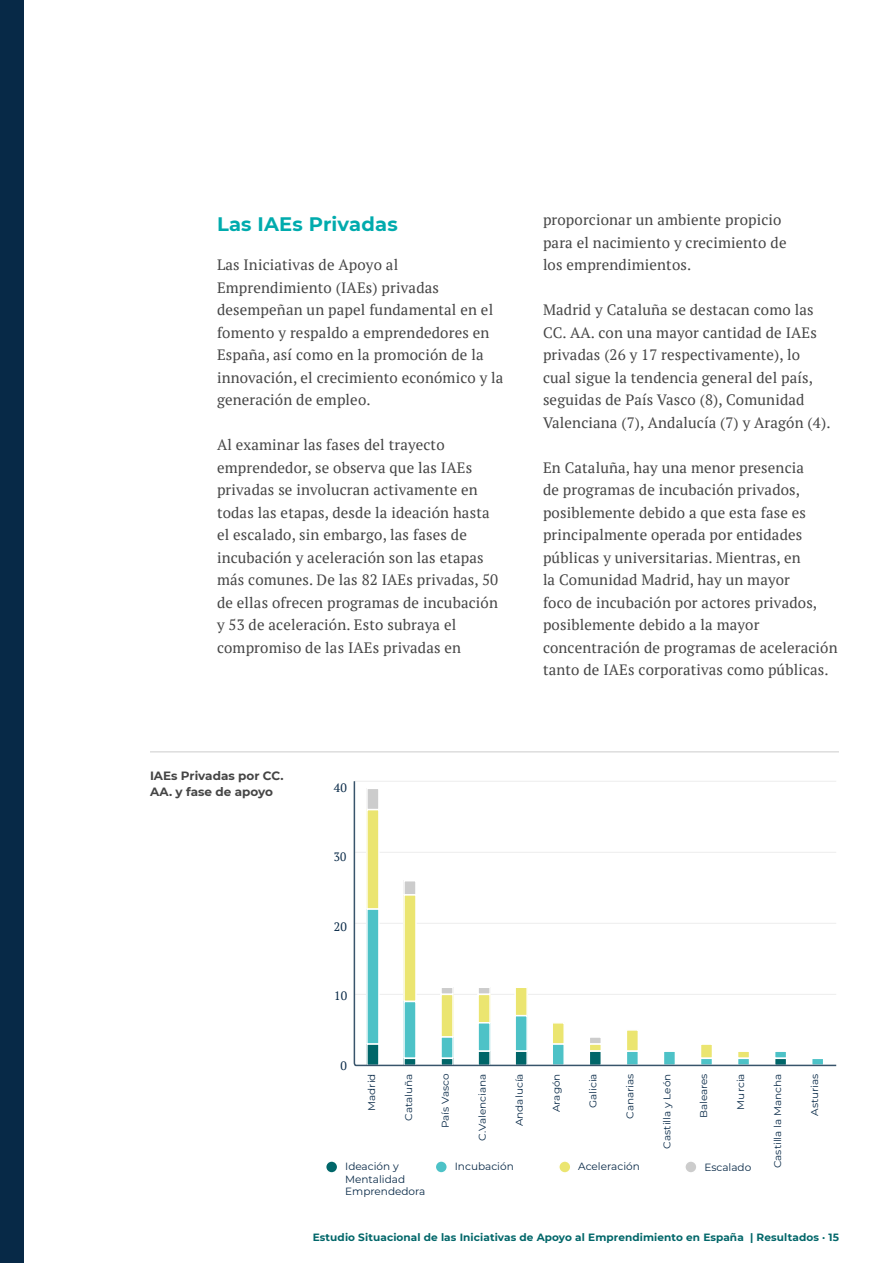
<style>
.page{position:relative;width:893px;height:1263px;background:#fff}
.page>*{position:absolute;margin:0;border:0;box-sizing:border-box;transform-origin:0 0}
.t1{font:700 19.5px "Montserrat";letter-spacing:.01em;color:#00abad}
.t2{font:15px/22.5px "PT Serif";letter-spacing:.01em;color:#454545}
.t3{font:12.15px "PT Serif";color:#082947}
.t4{font:12.15px "PT Serif";color:#082947;scale:.96 1}
.t5{font:700 12px/15.6px "Montserrat";color:#454545}
.t6{font:700 10.5px "Montserrat";letter-spacing:.01em;color:#006669}
.t7{font:10.5px/12.6px "Montserrat";color:#082947}
.t8{font:9.75px "Montserrat";color:#082947;scale:1.07 1}
</style>
<div class="page">
<div style="left:0;top:0;width:23px;height:1263px;background:#072947"></div>
<svg style="left:353px;top:781px;width:484px;height:286px"></svg>
<div style="left:435px;top:1161px;width:12px;height:12px;background:#4dc2c7;border-radius:50%"></div>
<div style="left:435px;top:1160px;width:13px;height:14px;border:2px solid #fff;border-radius:50%"></div>
<div style="left:326px;top:1161px;width:12px;height:12px;background:#006669;border-radius:50%"></div>
<div style="left:326px;top:1160px;width:12px;height:14px;border:2px solid #fff;border-radius:50%"></div>
<div style="left:685px;top:1161px;width:12px;height:12px;background:#ccc;border-radius:50%"></div>
<div style="left:684px;top:1160px;width:14px;height:14px;border:2px solid #fff;border-radius:50%"></div>
<div style="left:559px;top:1161px;width:12px;height:12px;background:#ebe570;border-radius:50%"></div>
<div style="left:558px;top:1160px;width:14px;height:14px;border:2px solid #fff;border-radius:50%"></div>
<hr style="left:150px;top:751px;width:689px;height:1px;background:#ccc">
<h1 class="t1" style="left:217px;top:210px;width:182px">Las IAEs Privadas</h1>
<p class="t2" style="left:217px;top:253px;width:288px">Las Iniciativas de Apoyo al Emprendimiento (IAEs) privadas desempeñan un papel fundamental en el fomento y respaldo a emprendedores en España, así como en la promoción de la innovación, el crecimiento económico y la generación de empleo.</p>
<p class="t2" style="left:217px;top:433px;width:283px">Al examinar las fases del trayecto emprendedor, se observa que las IAEs privadas se involucran activamente en todas las etapas, desde la ideación hasta el escalado, sin embargo, las fases de incubación y aceleración son las etapas más comunes. De las 82 IAEs privadas, 50 de ellas ofrecen programas de incubación y 53 de aceleración. Esto subraya el compromiso de las IAEs privadas en</p>
<p class="t5" style="left:150px;top:767px;width:135px">IAEs Privadas por CC.<br>AA. y fase de apoyo</p>
<p class="t3" style="left:334px;top:780px;width:14px">40</p>
<p class="t4" style="left:334px;top:849px;width:14px">30</p>
<p class="t3" style="left:334px;top:919px;width:14px">20</p>
<p class="t3" style="left:334px;top:988px;width:14px">10</p>
<p class="t3" style="left:340px;top:1057px;width:8px">0</p>
<p class="t2" style="left:543px;top:208px;width:245px">proporcionar un ambiente propicio para el nacimiento y crecimiento de los emprendimientos.</p>
<p class="t2" style="left:543px;top:298px;width:289px">Madrid y Cataluña se destacan como las CC. AA. con una mayor cantidad de IAEs privadas (26 y 17 respectivamente), lo cual sigue la tendencia general del país, seguidas de País Vasco (8), Comunidad Valenciana (7), Andalucía (7) y Aragón (4).</p>
<p class="t2" style="left:543px;top:456px;width:296px">En Cataluña, hay una menor presencia<br>de programas de incubación privados, posiblemente debido a que esta fase es principalmente operada por entidades públicas y universitarias. Mientras, en<br>la Comunidad Madrid, hay un mayor<br>foco de incubación por actores privados, posiblemente debido a la mayor concentración de programas de aceleración tanto de IAEs corporativas como públicas.</p>
<p class="t8" style="left:365px;top:1111px;width:36px;rotate:-90deg">Madrid</p>
<p class="t8" style="left:402px;top:1121px;width:46px;rotate:-90deg">Cataluña</p>
<p class="t8" style="left:439px;top:1128px;width:53px;rotate:-90deg">País Vasco</p>
<p class="t8" style="left:476px;top:1140px;width:64px;rotate:-90deg">C.Valenciana</p>
<p class="t8" style="left:513px;top:1126px;width:51px;rotate:-90deg">Andalucía</p>
<p class="t8" style="left:549px;top:1112px;width:38px;rotate:-90deg">Aragón</p>
<p class="t8" style="left:586px;top:1108px;width:34px;rotate:-90deg">Galicia</p>
<p class="t8" style="left:623px;top:1119px;width:44px;rotate:-90deg">Canarias</p>
<p class="t8" style="left:660px;top:1148px;width:72px;rotate:-90deg">Castilla y León</p>
<p class="t8" style="left:697px;top:1118px;width:43px;rotate:-90deg">Baleares</p>
<p class="t8" style="left:734px;top:1109px;width:35px;rotate:-90deg">Murcia</p>
<p class="t8" style="left:771px;top:1168px;width:90px;rotate:-90deg">Castilla la Mancha</p>
<p class="t8" style="left:808px;top:1116px;width:41px;rotate:-90deg">Asturias</p>
<p class="t7" style="left:345px;top:1160px;width:55px">Ideación y</p>
<p class="t7" style="left:455px;top:1159px;width:61px">Incubación</p>
<p class="t7" style="left:345px;top:1172px;width:82px">Mentalidad<br>Emprendedora</p>
<p class="t7" style="left:578px;top:1159px;width:63px">Aceleración</p>
<p class="t7" style="left:704px;top:1160px;width:48px">Escalado</p>
<p class="t6" style="left:313px;top:1229px;width:528px">Estudio Situacional de las Iniciativas de Apoyo al Emprendimiento en España | Resultados · 15</p>
</div>
